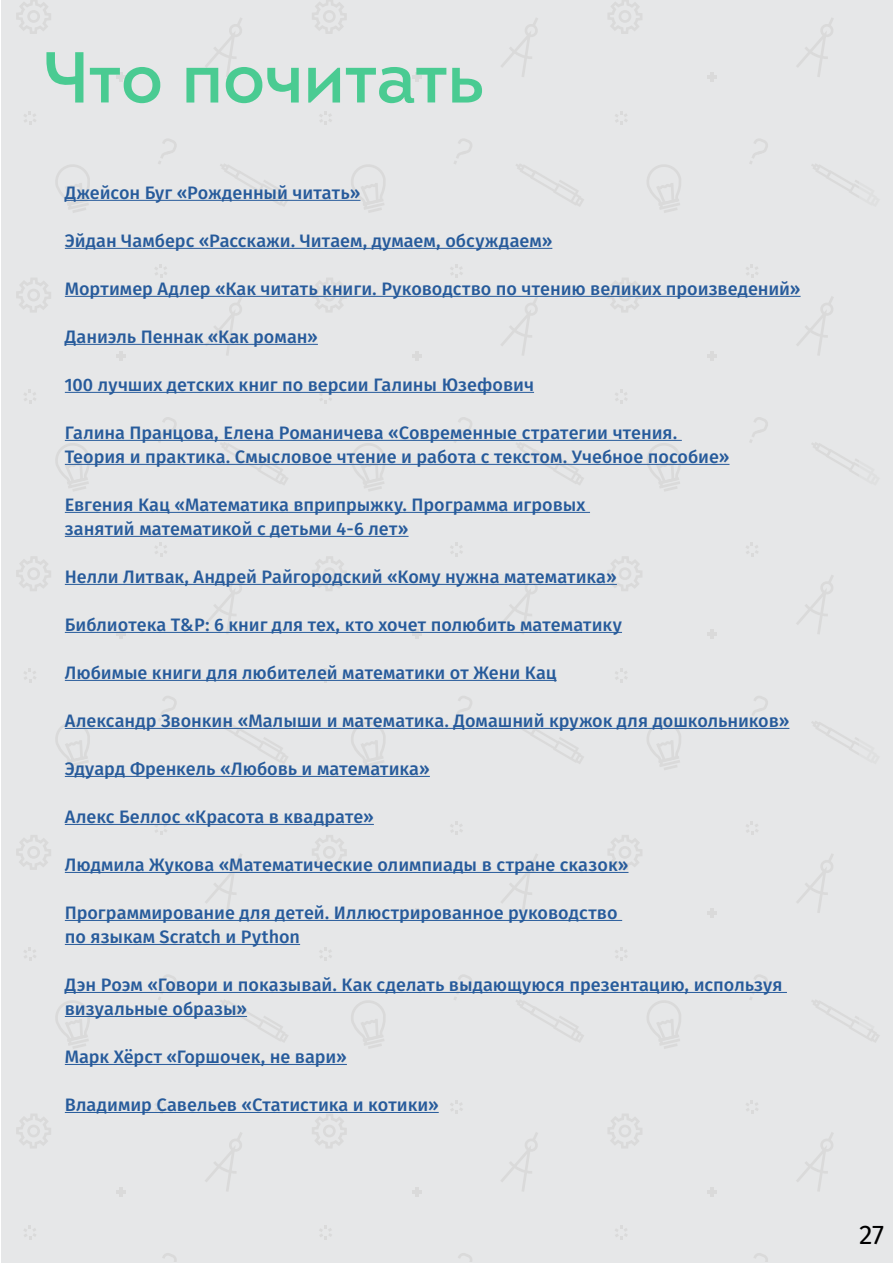
<style>
.page{position:relative;width:893px;height:1263px;background:#fff}
.page>*{position:absolute;margin:0;border:0;box-sizing:border-box;transform-origin:0 0}
.t1{font:72px "Intro";letter-spacing:-.015em;color:#4acb92}
.t2{font:27px "Fira Sans OT";color:#000}
.t3{font:18px/24px "Fira Sans OT Medium";color:#275b9b}
</style>
<div class="page">
<div style="left:1px;top:0;width:892px;height:1262px;background:#e6e7e8"></div>
<svg style="left:16px;top:1114px;width:35px;height:34px"></svg>
<svg style="left:205px;top:1132px;width:37px;height:59px"></svg>
<svg style="left:24px;top:1226px;width:12px;height:13px"></svg>
<svg style="left:162px;top:1253px;width:15px;height:9px"></svg>
<svg style="left:116px;top:1187px;width:10px;height:9px"></svg>
<svg style="left:312px;top:1114px;width:35px;height:34px"></svg>
<svg style="left:501px;top:1132px;width:37px;height:59px"></svg>
<svg style="left:319px;top:1226px;width:13px;height:13px"></svg>
<svg style="left:458px;top:1253px;width:14px;height:9px"></svg>
<svg style="left:412px;top:1187px;width:9px;height:9px"></svg>
<svg style="left:608px;top:1114px;width:34px;height:34px"></svg>
<svg style="left:796px;top:1133px;width:38px;height:58px"></svg>
<svg style="left:615px;top:1226px;width:12px;height:13px"></svg>
<svg style="left:754px;top:1253px;width:14px;height:9px"></svg>
<svg style="left:707px;top:1187px;width:10px;height:9px"></svg>
<svg style="left:16px;top:835px;width:35px;height:35px"></svg>
<svg style="left:220px;top:1000px;width:68px;height:42px"></svg>
<svg style="left:205px;top:854px;width:38px;height:59px"></svg>
<svg style="left:24px;top:947px;width:12px;height:14px"></svg>
<svg style="left:155px;top:1100px;width:12px;height:14px"></svg>
<svg style="left:55px;top:1000px;width:35px;height:49px"></svg>
<svg style="left:158px;top:975px;width:19px;height:25px"></svg>
<svg style="left:116px;top:908px;width:10px;height:10px"></svg>
<svg style="left:312px;top:835px;width:35px;height:35px"></svg>
<svg style="left:516px;top:1000px;width:68px;height:42px"></svg>
<svg style="left:500px;top:854px;width:39px;height:59px"></svg>
<svg style="left:319px;top:947px;width:13px;height:14px"></svg>
<svg style="left:450px;top:1100px;width:13px;height:14px"></svg>
<svg style="left:351px;top:1000px;width:34px;height:49px"></svg>
<svg style="left:454px;top:975px;width:18px;height:25px"></svg>
<svg style="left:412px;top:908px;width:9px;height:10px"></svg>
<svg style="left:608px;top:835px;width:34px;height:35px"></svg>
<svg style="left:812px;top:1000px;width:68px;height:42px"></svg>
<svg style="left:797px;top:854px;width:37px;height:59px"></svg>
<svg style="left:615px;top:947px;width:12px;height:14px"></svg>
<svg style="left:746px;top:1100px;width:12px;height:14px"></svg>
<svg style="left:647px;top:1000px;width:34px;height:49px"></svg>
<svg style="left:750px;top:975px;width:18px;height:25px"></svg>
<svg style="left:707px;top:908px;width:10px;height:10px"></svg>
<svg style="left:16px;top:556px;width:35px;height:35px"></svg>
<svg style="left:220px;top:721px;width:69px;height:43px"></svg>
<svg style="left:205px;top:575px;width:38px;height:59px"></svg>
<svg style="left:24px;top:668px;width:12px;height:14px"></svg>
<svg style="left:154px;top:821px;width:13px;height:14px"></svg>
<svg style="left:55px;top:722px;width:36px;height:48px"></svg>
<svg style="left:158px;top:696px;width:19px;height:25px"></svg>
<svg style="left:116px;top:630px;width:10px;height:9px"></svg>
<svg style="left:312px;top:556px;width:35px;height:35px"></svg>
<svg style="left:515px;top:721px;width:69px;height:43px"></svg>
<svg style="left:500px;top:575px;width:39px;height:59px"></svg>
<svg style="left:319px;top:668px;width:13px;height:14px"></svg>
<svg style="left:450px;top:821px;width:13px;height:14px"></svg>
<svg style="left:349px;top:722px;width:38px;height:48px"></svg>
<svg style="left:454px;top:696px;width:18px;height:25px"></svg>
<svg style="left:412px;top:630px;width:9px;height:9px"></svg>
<svg style="left:607px;top:556px;width:35px;height:35px"></svg>
<svg style="left:811px;top:721px;width:48px;height:34px"></svg>
<svg style="left:796px;top:575px;width:37px;height:59px"></svg>
<svg style="left:615px;top:668px;width:12px;height:14px"></svg>
<svg style="left:746px;top:821px;width:12px;height:14px"></svg>
<svg style="left:645px;top:722px;width:38px;height:48px"></svg>
<svg style="left:749px;top:696px;width:19px;height:25px"></svg>
<svg style="left:707px;top:630px;width:10px;height:9px"></svg>
<svg style="left:16px;top:278px;width:35px;height:34px"></svg>
<svg style="left:220px;top:442px;width:69px;height:43px"></svg>
<svg style="left:205px;top:297px;width:38px;height:58px"></svg>
<svg style="left:24px;top:390px;width:12px;height:13px"></svg>
<svg style="left:155px;top:543px;width:12px;height:13px"></svg>
<svg style="left:55px;top:443px;width:36px;height:48px"></svg>
<svg style="left:158px;top:417px;width:20px;height:26px"></svg>
<svg style="left:116px;top:351px;width:10px;height:10px"></svg>
<svg style="left:312px;top:278px;width:35px;height:34px"></svg>
<svg style="left:515px;top:443px;width:69px;height:42px"></svg>
<svg style="left:501px;top:297px;width:37px;height:59px"></svg>
<svg style="left:319px;top:390px;width:13px;height:13px"></svg>
<svg style="left:450px;top:543px;width:13px;height:13px"></svg>
<svg style="left:349px;top:443px;width:38px;height:48px"></svg>
<svg style="left:453px;top:417px;width:20px;height:26px"></svg>
<svg style="left:412px;top:351px;width:9px;height:10px"></svg>
<svg style="left:607px;top:278px;width:35px;height:34px"></svg>
<svg style="left:812px;top:442px;width:47px;height:34px"></svg>
<svg style="left:796px;top:297px;width:38px;height:58px"></svg>
<svg style="left:615px;top:390px;width:12px;height:13px"></svg>
<svg style="left:746px;top:543px;width:12px;height:13px"></svg>
<svg style="left:645px;top:443px;width:38px;height:48px"></svg>
<svg style="left:750px;top:417px;width:18px;height:26px"></svg>
<svg style="left:707px;top:351px;width:10px;height:10px"></svg>
<svg style="left:16px;top:0;width:35px;height:34px"></svg>
<svg style="left:220px;top:164px;width:69px;height:42px"></svg>
<svg style="left:205px;top:18px;width:37px;height:59px"></svg>
<svg style="left:24px;top:111px;width:12px;height:14px"></svg>
<svg style="left:155px;top:264px;width:12px;height:14px"></svg>
<svg style="left:55px;top:165px;width:36px;height:48px"></svg>
<svg style="left:158px;top:139px;width:19px;height:25px"></svg>
<svg style="left:116px;top:72px;width:10px;height:10px"></svg>
<svg style="left:312px;top:0;width:35px;height:34px"></svg>
<svg style="left:516px;top:164px;width:68px;height:43px"></svg>
<svg style="left:501px;top:18px;width:37px;height:59px"></svg>
<svg style="left:319px;top:111px;width:13px;height:14px"></svg>
<svg style="left:450px;top:264px;width:13px;height:14px"></svg>
<svg style="left:349px;top:165px;width:36px;height:48px"></svg>
<svg style="left:454px;top:139px;width:18px;height:25px"></svg>
<svg style="left:412px;top:72px;width:9px;height:10px"></svg>
<svg style="left:608px;top:0;width:34px;height:34px"></svg>
<svg style="left:811px;top:164px;width:48px;height:34px"></svg>
<svg style="left:797px;top:18px;width:36px;height:59px"></svg>
<svg style="left:615px;top:111px;width:12px;height:14px"></svg>
<svg style="left:746px;top:264px;width:12px;height:14px"></svg>
<svg style="left:647px;top:165px;width:34px;height:48px"></svg>
<svg style="left:750px;top:139px;width:18px;height:25px"></svg>
<svg style="left:707px;top:72px;width:10px;height:10px"></svg>
<div style="left:859px;top:11px;width:34px;height:1018px;background:#e6e7e8"></div>
<hr style="left:65px;top:200px;width:295px;height:1px;background:#275b9b">
<hr style="left:65px;top:248px;width:487px;height:1px;background:#275b9b">
<hr style="left:65px;top:296px;width:736px;height:1px;background:#275b9b">
<hr style="left:65px;top:344px;width:253px;height:1px;background:#275b9b">
<hr style="left:65px;top:392px;width:469px;height:1px;background:#275b9b">
<hr style="left:65px;top:440px;width:617px;height:1px;background:#275b9b">
<hr style="left:65px;top:464px;width:664px;height:1px;background:#275b9b">
<hr style="left:65px;top:512px;width:525px;height:1px;background:#275b9b">
<hr style="left:65px;top:536px;width:344px;height:1px;background:#275b9b">
<hr style="left:65px;top:584px;width:552px;height:1px;background:#275b9b">
<hr style="left:65px;top:632px;width:557px;height:1px;background:#275b9b">
<hr style="left:65px;top:680px;width:492px;height:1px;background:#275b9b">
<hr style="left:65px;top:728px;width:724px;height:1px;background:#275b9b">
<hr style="left:65px;top:776px;width:365px;height:1px;background:#275b9b">
<hr style="left:65px;top:824px;width:309px;height:1px;background:#275b9b">
<hr style="left:65px;top:872px;width:563px;height:1px;background:#275b9b">
<hr style="left:65px;top:920px;width:557px;height:1px;background:#275b9b">
<hr style="left:65px;top:944px;width:235px;height:1px;background:#275b9b">
<hr style="left:65px;top:992px;width:722px;height:1px;background:#275b9b">
<hr style="left:65px;top:1016px;width:182px;height:1px;background:#275b9b">
<hr style="left:65px;top:1064px;width:282px;height:1px;background:#275b9b">
<hr style="left:65px;top:1112px;width:374px;height:1px;background:#275b9b">
<h1 class="t1" style="left:44px;top:32px;width:442px">Что почитать</h1>
<p class="t3" style="left:65px;top:182px;width:297px">Джейсон Буг «Рожденный читать»</p>
<p class="t3" style="left:65px;top:230px;width:489px">Эйдан Чамберс «Расскажи. Читаем, думаем, обсуждаем»</p>
<p class="t3" style="left:65px;top:278px;width:737px">Мортимер Адлер «Как читать книги. Руководство по чтению великих произведений»</p>
<p class="t3" style="left:65px;top:326px;width:255px">Даниэль Пеннак «Как роман»</p>
<p class="t3" style="left:65px;top:374px;width:471px">100 лучших детских книг по версии Галины Юзефович</p>
<p class="t3" style="left:65px;top:422px;width:666px">Галина Пранцова, Елена Романичева «Современные стратегии чтения.<br>Теория и практика. Смысловое чтение и работа с текстом. Учебное пособие»</p>
<p class="t3" style="left:65px;top:494px;width:522px">Евгения Кац «Математика вприпрыжку. Программа игровых занятий математикой с детьми 4-6 лет»</p>
<p class="t3" style="left:65px;top:566px;width:553px">Нелли Литвак, Андрей Райгородский «Кому нужна математика»</p>
<p class="t3" style="left:65px;top:614px;width:559px">Библиотека T&amp;P: 6 книг для тех, кто хочет полюбить математику</p>
<p class="t3" style="left:65px;top:662px;width:493px">Любимые книги для любителей математики от Жени Кац</p>
<p class="t3" style="left:65px;top:710px;width:726px">Александр Звонкин «Малыши и математика. Домашний кружок для дошкольников»</p>
<p class="t3" style="left:65px;top:758px;width:367px">Эдуард Френкель «Любовь и математика»</p>
<p class="t3" style="left:65px;top:806px;width:311px">Алекс Беллос «Красота в квадрате»</p>
<p class="t3" style="left:65px;top:854px;width:565px">Людмила Жукова «Математические олимпиады в стране сказок»</p>
<p class="t3" style="left:65px;top:902px;width:554px">Программирование для детей. Иллюстрированное руководство по языкам Scratch и Python</p>
<p class="t3" style="left:65px;top:974px;width:719px">Дэн Роэм «Говори и показывай. Как сделать выдающуюся презентацию, используя визуальные образы»</p>
<p class="t3" style="left:65px;top:1046px;width:284px">Марк Хёрст «Горшочек, не вари»</p>
<p class="t3" style="left:65px;top:1094px;width:375px">Владимир Савельев «Статистика и котики»</p>
<h2 class="t2" style="left:859px;top:1215px;width:27px">27</h2>
</div>
